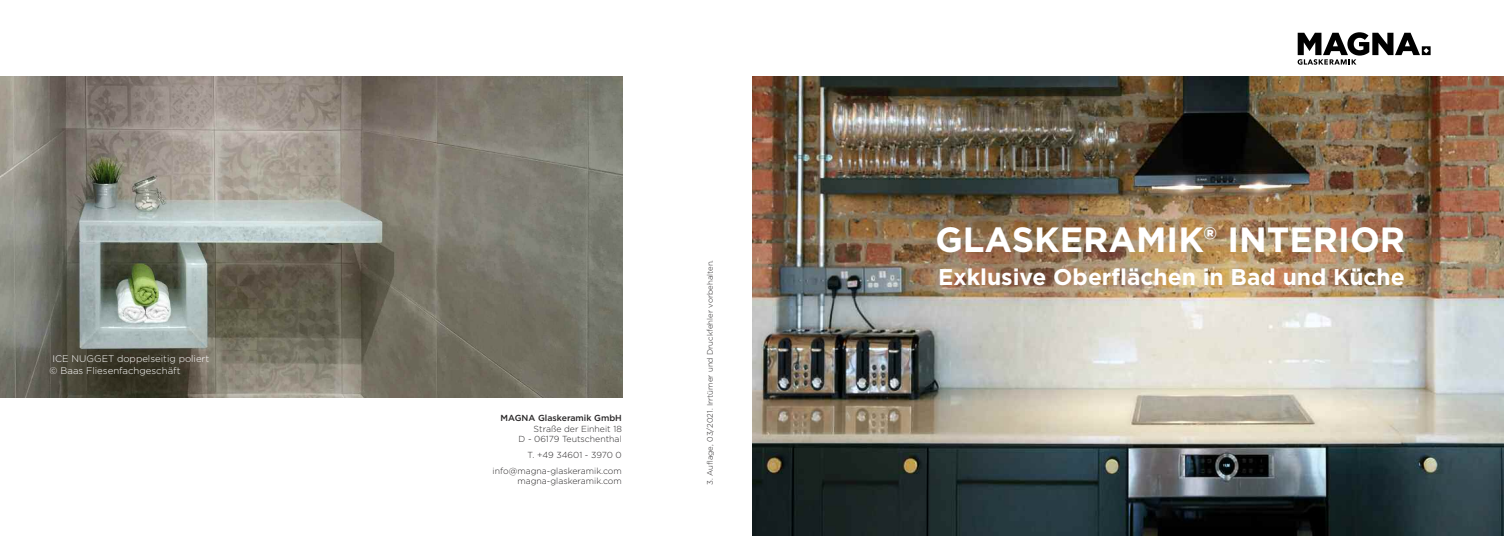
<style>
.page{position:relative;width:1504px;height:536px;background:#fff}
.page>*{position:absolute;margin:0;border:0;box-sizing:border-box;transform-origin:0 0}
.t1{font:700 35px "Gotham";color:#fff}
.t2{font:700 22.75px "Gotham";color:#fff}
.t3{font:300 9.62px/11.5px "Gotham";color:#fff}
.t4{font:300 8.75px/10.5px "Gotham";color:#272526;text-align:right}
.t5{font:500 8.75px "Gotham";color:#272526}
.t6{font:300 7.88px "Gotham";color:#272526}
</style>
<div class="page">
<img style="left:752px;top:77px;width:751px;height:459px">
<img style="left:0;top:77px;width:622px;height:320px">
<svg style="left:1297px;top:32px;width:133px;height:33px"></svg>
<p class="t3" style="left:50px;top:353px;width:161px;text-indent:3px">ICE NUGGET doppelseitig poliert © Baas Fliesenfachgeschäft</p>
<p class="t5" style="left:500px;top:415px;width:123px">MAGNA Glaskeramik GmbH</p>
<p class="t4" style="left:518px;top:424px;width:105px">Straße der Einheit 18<br>D - 06179 Teutschenthal</p>
<p class="t4" style="left:492px;top:448px;width:131px;line-height:15.8px">T. +49 34601 - 3970 0 info@magna-glaskeramik.com</p>
<p class="t4" style="left:517px;top:476px;width:106px">magna-glaskeramik.com</p>
<h1 class="t1" style="left:935px;top:227px;width:471px">GLASKERAMIK® INTERIOR</h1>
<p class="t6" style="left:707px;top:485px;width:227px;rotate:-90deg">3. Auflage, 03/2021. Irrtümer und Druckfehler vorbehalten.</p>
<h2 class="t2" style="left:938px;top:269px;width:468px">Exklusive Oberflächen in Bad und Küche</h2>
</div>
